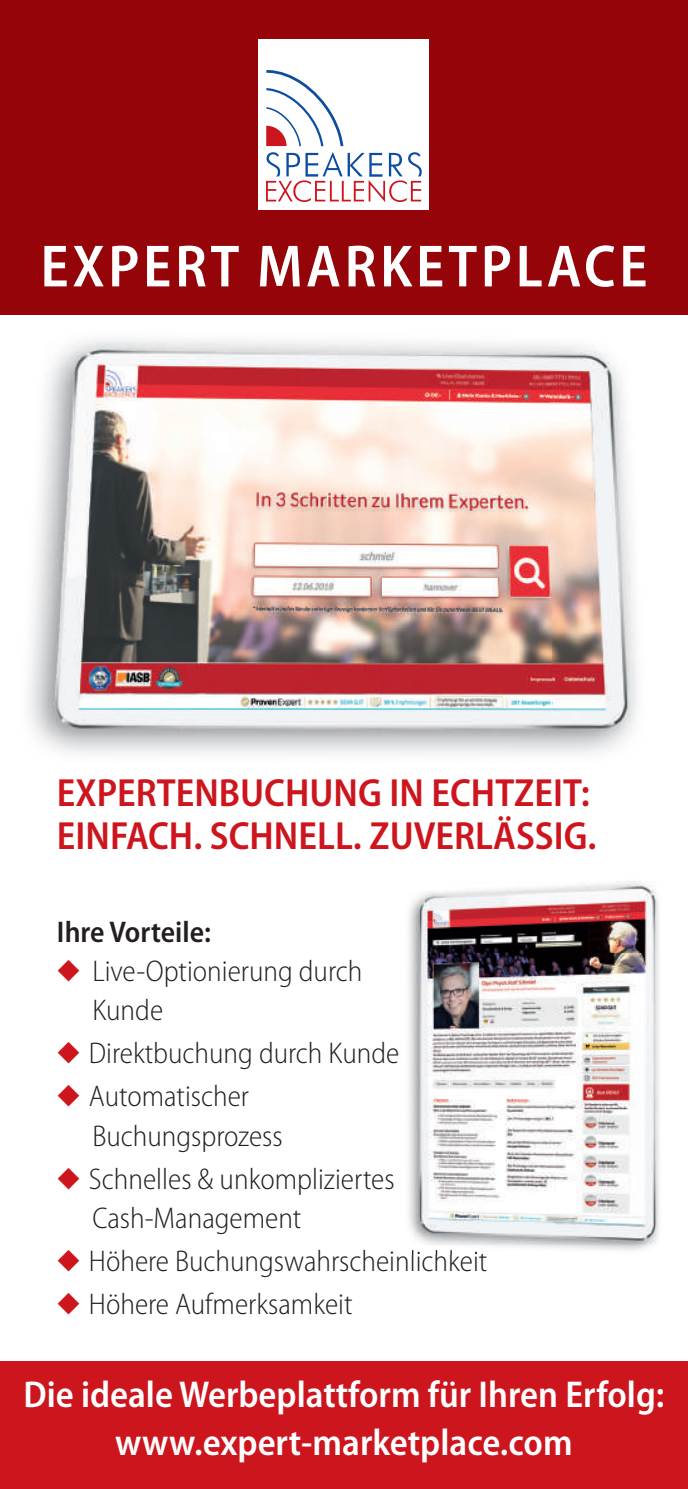
<style>
.page{position:relative;width:688px;height:1489px;background:#fff}
.page>*{position:absolute;margin:0;border:0;box-sizing:border-box;transform-origin:0 0}
.t1{font:600 semi-condensed 60px "Myriad Pro";letter-spacing:.06em;color:#fff}
.t2{font:600 semi-condensed 39.5px/42.8px "Myriad Pro";color:#cd151d}
.t3{font:600 semi-condensed 37.5px/47.5px "Myriad Pro";color:#fff;text-align:center}
.t4{font:300 semi-condensed 30px/39.5px "Myriad Pro";color:#231f20}
.t5{font:600 semi-condensed 30px "Myriad Pro";color:#231f20}
.s1{color:#cd151d}
</style>
<div class="page">
<div style="left:0;top:0;width:687px;height:314px;background:#940408"></div>
<div style="left:259px;top:39px;width:170px;height:170px;background:#fff"></div>
<svg style="left:266px;top:152px;width:155px;height:50px"></svg>
<svg style="left:266px;top:70px;width:77px;height:76px"></svg>
<img style="left:46px;top:342px;width:589px;height:393px">
<div style="left:0;top:1361px;width:687px;height:127px;background:#cd151d"></div>
<img style="left:408px;top:900px;width:251px;height:351px">
<img style="left:408px;top:1249px;width:78px;height:4px">
<img style="left:416px;top:881px;width:242px;height:363px">
<h1 class="t1" style="left:40px;top:233px;width:608px">EXPERT MARKETPLACE</h1>
<h2 class="t2" style="left:57px;top:772px;width:541px">EXPERTENBUCHUNG IN ECHTZEIT:<br>EINFACH. SCHNELL. ZUVERLÄSSIG.</h2>
<p class="t5" style="left:57px;top:914px;width:156px">Ihre Vorteile:</p>
<p class="t4" style="left:92px;top:951px;width:271px;text-indent:-35px"><span class="s1">◆</span> Live-Optionierung durch<br>Kunde</p>
<p class="t4" style="left:57px;top:1034px;width:344px"><span class="s1">◆</span> Direktbuchung durch Kunde</p>
<p class="t4" style="left:92px;top:1077px;width:192px;text-indent:-35px"><span class="s1">◆</span> Automatischer<br>Buchungsprozess</p>
<p class="t4" style="left:92px;top:1159px;width:304px;text-indent:-35px"><span class="s1">◆</span> Schnelles &amp; unkompliziertes<br>Cash-Management</p>
<p class="t4" style="left:57px;top:1241px;width:432px"><span class="s1">◆</span> Höhere Buchungswahrscheinlichkeit</p>
<p class="t4" style="left:57px;top:1284px;width:297px"><span class="s1">◆</span> Höhere Aufmerksamkeit</p>
<p class="t3" style="left:23px;top:1371px;width:642px">Die ideale Werbeplattform für Ihren Erfolg: www.expert-marketplace.com</p>
</div>
